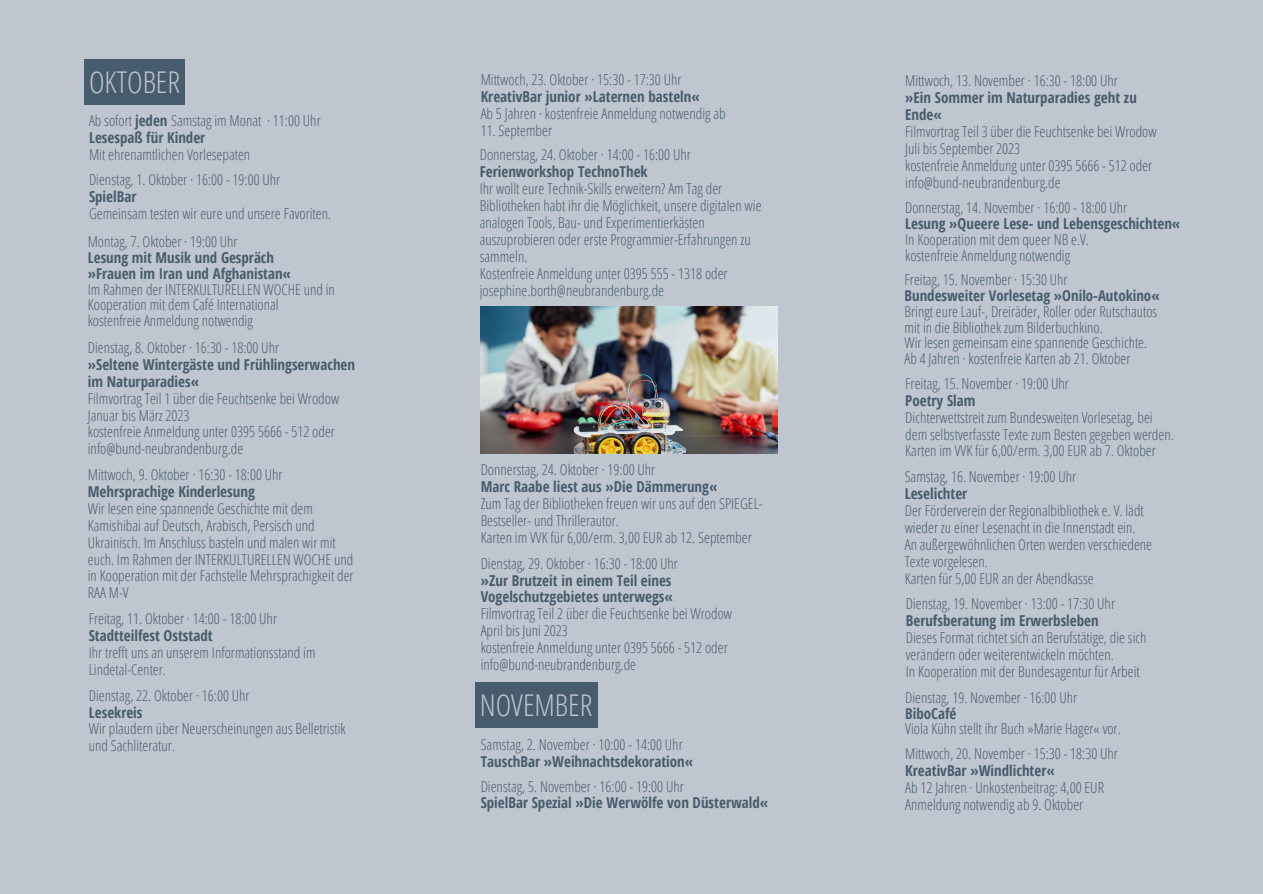
<style>
.page{position:relative;width:1263px;height:894px;background:#fff}
.page>*{position:absolute;margin:0;border:0;box-sizing:border-box;transform-origin:0 0}
.t1{font:300 30px "Open Sans Condensed";color:#c0c6cf}
.t2{font:300 15px/16.8px "Open Sans Condensed";color:#475c6d}
.t3{font:700 15px/16.8px "Open Sans Condensed";color:#475c6d}
.s1{font-weight:700}
</style>
<div class="page">
<div style="left:0;top:0;width:1263px;height:893px;background:#c0c6cf"></div>
<img style="left:481px;top:306px;width:297px;height:148px">
<div style="left:84px;top:59px;width:101px;height:45px;background:#475c6d"></div>
<div style="left:475px;top:682px;width:122px;height:45px;background:#475c6d"></div>
<p class="t1" style="left:89px;top:61px;width:93px">OKTOBER</p>
<p class="t2" style="left:89px;top:111px;width:233px">Ab sofort <span class="s1">jeden</span> Samstag im Monat · 11:00 Uhr</p>
<p class="t3" style="left:89px;top:128px;width:118px">Lesespaß für Kinder</p>
<p class="t2" style="left:89px;top:145px;width:163px">Mit ehrenamtlichen Vorlesepaten</p>
<p class="t2" style="left:89px;top:171px;width:193px">Dienstag, 1. Oktober · 16:00 - 19:00 Uhr</p>
<p class="t3" style="left:89px;top:188px;width:49px">SpielBar</p>
<p class="t2" style="left:89px;top:205px;width:244px">Gemeinsam testen wir eure und unsere Favoriten.</p>
<p class="t2" style="left:88px;top:233px;width:151px">Montag, 7. Oktober · 19:00 Uhr</p>
<p class="t3" style="left:88px;top:249px;width:188px">Lesung mit Musik und Gespräch</p>
<p class="t3" style="left:88px;top:264px;width:205px">»Frauen im Iran und Afghanistan«</p>
<p class="t2" style="left:88px;top:281px;width:249px;line-height:15.8px">Im Rahmen der INTERKULTURELLEN WOCHE und in<br>Kooperation mit dem Café International</p>
<p class="t2" style="left:88px;top:312px;width:166px">kostenfreie Anmeldung notwendig</p>
<p class="t2" style="left:88px;top:338px;width:193px">Dienstag, 8. Oktober · 16:30 - 18:00 Uhr</p>
<p class="t3" style="left:88px;top:355px;width:269px">»Seltene Wintergäste und Frühlingserwachen im Naturparadies«</p>
<p class="t2" style="left:88px;top:389px;width:253px">Filmvortrag Teil 1 über die Feuchtsenke bei Wrodow</p>
<p class="t2" style="left:88px;top:406px;width:103px">Januar bis März 2023</p>
<p class="t2" style="left:88px;top:423px;width:249px">kostenfreie Anmeldung unter 0395 5666 - 512 oder info@bund-neubrandenburg.de</p>
<p class="t2" style="left:88px;top:466px;width:196px">Mittwoch, 9. Oktober · 16:30 - 18:00 Uhr</p>
<p class="t3" style="left:88px;top:482px;width:169px">Mehrsprachige Kinderlesung</p>
<p class="t2" style="left:88px;top:499px;width:267px">Wir lesen eine spannende Geschichte mit dem Kamishibai auf Deutsch, Arabisch, Persisch und Ukrainisch. Im Anschluss basteln und malen wir mit euch. Im Rahmen der INTERKULTURELLEN WOCHE und in Kooperation mit der Fachstelle Mehrsprachigkeit der RAA M-V</p>
<p class="t2" style="left:89px;top:609px;width:190px">Freitag, 11. Oktober · 14:00 - 18:00 Uhr</p>
<p class="t3" style="left:89px;top:626px;width:126px">Stadtteilfest Oststadt</p>
<p class="t2" style="left:89px;top:643px;width:228px">Ihr trefft uns an unserem Informationsstand im<br>Lindetal-Center.</p>
<p class="t2" style="left:89px;top:686px;width:162px">Dienstag, 22. Oktober · 16:00 Uhr</p>
<p class="t3" style="left:89px;top:703px;width:55px">Lesekreis</p>
<p class="t2" style="left:89px;top:720px;width:258px">Wir plaudern über Neuerscheinungen aus Belletristik und Sachliteratur.</p>
<p class="t2" style="left:481px;top:71px;width:202px">Mittwoch, 23. Oktober · 15:30 - 17:30 Uhr</p>
<p class="t3" style="left:481px;top:88px;width:221px">KreativBar junior »Laternen basteln«</p>
<p class="t2" style="left:481px;top:104px;width:247px">Ab 5 Jahren · kostenfreie Anmeldung notwendig ab</p>
<p class="t2" style="left:481px;top:121px;width:73px">11. September</p>
<h1 class="t2" style="left:480px;top:146px;width:213px">Donnerstag, 24. Oktober · 14:00 - 16:00 Uhr</h1>
<p class="t3" style="left:480px;top:163px;width:169px">Ferienworkshop TechnoThek</p>
<p class="t2" style="left:480px;top:180px;width:283px">Ihr wollt eure Technik-Skills erweitern? Am Tag der Bibliotheken habt ihr die Möglichkeit, unsere digitalen wie analogen Tools, Bau- und Experimentierkästen auszuprobieren oder erste Programmier-Erfahrungen zu sammeln.</p>
<p class="t2" style="left:480px;top:264px;width:249px">Kostenfreie Anmeldung unter 0395 555 - 1318 oder josephine.borth@neubrandenburg.de</p>
<p class="t2" style="left:481px;top:461px;width:176px">Donnerstag, 24. Oktober · 19:00 Uhr</p>
<p class="t3" style="left:481px;top:478px;width:238px">Marc Raabe liest aus »Die Dämmerung«</p>
<p class="t2" style="left:481px;top:494px;width:283px">Zum Tag der Bibliotheken freuen wir uns auf den SPIEGEL-<br>Bestseller- und Thrillerautor.</p>
<p class="t2" style="left:481px;top:528px;width:273px">Karten im VVK für 6,00/erm. 3,00 EUR ab 12. September</p>
<p class="t2" style="left:481px;top:554px;width:199px">Dienstag, 29. Oktober · 16:30 - 18:00 Uhr</p>
<p class="t3" style="left:481px;top:571px;width:194px">»Zur Brutzeit in einem Teil eines<br>Vogelschutzgebietes unterwegs«</p>
<p class="t2" style="left:481px;top:605px;width:253px">Filmvortrag Teil 2 über die Feuchtsenke bei Wrodow</p>
<p class="t2" style="left:481px;top:621px;width:89px">April bis Juni 2023</p>
<p class="t2" style="left:481px;top:638px;width:249px">kostenfreie Anmeldung unter 0395 5666 - 512 oder info@bund-neubrandenburg.de</p>
<p class="t1" style="left:480px;top:683px;width:114px">NOVEMBER</p>
<p class="t2" style="left:481px;top:735px;width:204px">Samstag, 2. November · 10:00 - 14:00 Uhr</p>
<p class="t3" style="left:481px;top:752px;width:214px">TauschBar »Weihnachtsdekoration«</p>
<p class="t2" style="left:481px;top:777px;width:205px">Dienstag, 5. November · 16:00 - 19:00 Uhr</p>
<p class="t3" style="left:481px;top:794px;width:289px">SpielBar Spezial »Die Werwölfe von Düsterwald«</p>
<p class="t2" style="left:905px;top:72px;width:214px">Mittwoch, 13. November · 16:30 - 18:00 Uhr</p>
<p class="t3" style="left:905px;top:89px;width:233px">»Ein Sommer im Naturparadies geht zu<br>Ende«</p>
<p class="t2" style="left:905px;top:123px;width:253px">Filmvortrag Teil 3 über die Feuchtsenke bei Wrodow<br>Juli bis September 2023</p>
<p class="t2" style="left:905px;top:156px;width:249px">kostenfreie Anmeldung unter 0395 5666 - 512 oder info@bund-neubrandenburg.de</p>
<p class="t2" style="left:905px;top:199px;width:224px">Donnerstag, 14. November · 16:00 - 18:00 Uhr</p>
<p class="t3" style="left:905px;top:215px;width:277px">Lesung »Queere Lese- und Lebensgeschichten«</p>
<p class="t2" style="left:905px;top:230px;width:185px">In Kooperation mit dem queer NB e.V.</p>
<p class="t2" style="left:905px;top:246px;width:166px">kostenfreie Anmeldung notwendig</p>
<p class="t2" style="left:905px;top:271px;width:165px">Freitag, 15. November · 15:30 Uhr</p>
<p class="t3" style="left:905px;top:287px;width:257px">Bundesweiter Vorlesetag »Onilo-Autokino«</p>
<p class="t2" style="left:905px;top:303px;width:254px;line-height:15.8px">Bringt eure Lauf-, Dreiräder, Roller oder Rutschautos mit in die Bibliothek zum Bilderbuchkino.</p>
<p class="t2" style="left:905px;top:334px;width:244px">Wir lesen gemeinsam eine spannende Geschichte.</p>
<p class="t2" style="left:905px;top:350px;width:227px">Ab 4 Jahren · kostenfreie Karten ab 21. Oktober</p>
<p class="t2" style="left:905px;top:374px;width:165px">Freitag, 15. November · 19:00 Uhr</p>
<p class="t3" style="left:905px;top:391px;width:72px">Poetry Slam</p>
<p class="t2" style="left:905px;top:408px;width:270px">Dichterwettstreit zum Bundesweiten Vorlesetag, bei dem selbstverfasste Texte zum Besten gegeben werden.</p>
<p class="t2" style="left:905px;top:442px;width:252px">Karten im VVK für 6,00/erm. 3,00 EUR ab 7. Oktober</p>
<p class="t2" style="left:905px;top:468px;width:173px">Samstag, 16. November · 19:00 Uhr</p>
<p class="t3" style="left:905px;top:485px;width:64px">Leselichter</p>
<p class="t2" style="left:905px;top:501px;width:241px">Der Förderverein der Regionalbibliothek e. V. lädt wieder zu einer Lesenacht in die Innenstadt ein.</p>
<p class="t2" style="left:905px;top:535px;width:249px">An außergewöhnlichen Orten werden verschiedene<br>Texte vorgelesen.</p>
<p class="t2" style="left:905px;top:569px;width:190px">Karten für 5,00 EUR an der Abendkasse</p>
<p class="t2" style="left:906px;top:595px;width:211px">Dienstag, 19. November · 13:00 - 17:30 Uhr</p>
<p class="t3" style="left:906px;top:612px;width:194px">Berufsberatung im Erwerbsleben</p>
<p class="t2" style="left:906px;top:628px;width:242px">Dieses Format richtet sich an Berufstätige, die sich</p>
<p class="t2" style="left:906px;top:645px;width:210px">verändern oder weiterentwickeln möchten.</p>
<p class="t2" style="left:906px;top:662px;width:235px">In Kooperation mit der Bundesagentur für Arbeit</p>
<p class="t2" style="left:905px;top:688px;width:173px">Dienstag, 19. November · 16:00 Uhr</p>
<p class="t3" style="left:905px;top:704px;width:53px">BiboCafé</p>
<p class="t2" style="left:905px;top:719px;width:217px">Viola Kühn stellt ihr Buch »Marie Hager« vor.</p>
<p class="t2" style="left:905px;top:744px;width:214px">Mittwoch, 20. November · 15:30 - 18:30 Uhr</p>
<p class="t3" style="left:905px;top:761px;width:151px">KreativBar »Windlichter«</p>
<p class="t2" style="left:905px;top:778px;width:200px">Ab 12 Jahren · Unkostenbeitrag: 4,00 EUR</p>
<p class="t2" style="left:905px;top:795px;width:180px">Anmeldung notwendig ab 9. Oktober</p>
</div>
